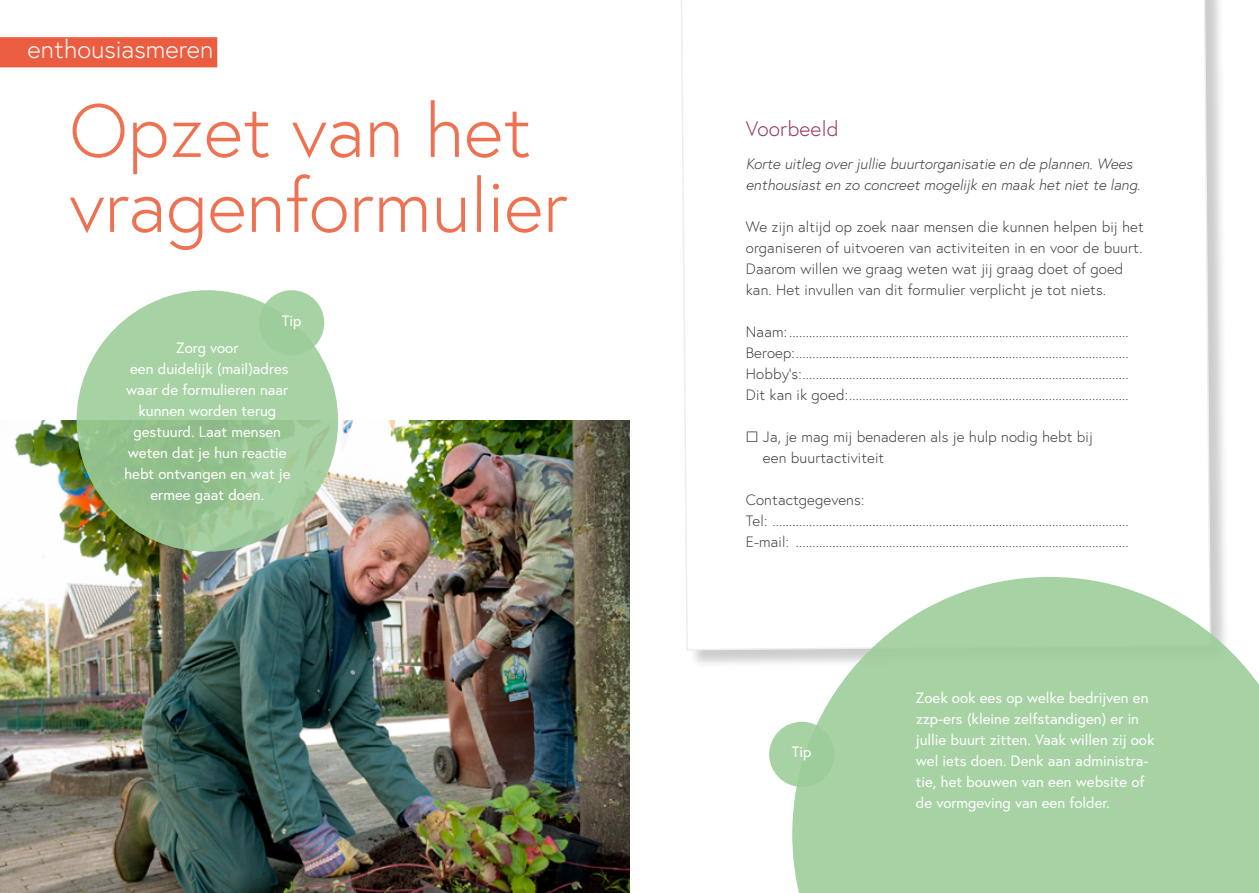
<style>
.page{position:relative;width:1259px;height:893px;background:#fff}
.page>*{position:absolute;margin:0;border:0;box-sizing:border-box;transform-origin:0 0}
.t1{font:300 75px/75px "Europa";color:#ee7151}
.t2{font:300 25.5px "Europa";color:#fff}
.t3{font:300 21px "Europa";letter-spacing:.01em;color:#92375b}
.t4{font:300 15px/21px "Europa";letter-spacing:.01em;color:#3c3c3b}
.t5{font:15px/21px "Europa";color:#fff;text-align:center}
.t6{font:italic 300 15px/21px "Europa";color:#3c3c3b}
</style>
<div class="page">
<div style="left:0;top:37px;width:217px;height:30px;background:#eb5d40"></div>
<div style="left:682px;top:0;width:547px;height:669px;background:#000;opacity:.2"></div>
<svg style="left:681px;top:0;width:530px;height:651px"></svg>
<img style="left:0;top:421px;width:629px;height:472px">
<svg style="left:77px;top:290px;width:261px;height:262px;background:#9ecb9b"></svg>
<svg style="left:792px;top:577px;width:467px;height:316px;background:#b1d7af"></svg>
<div style="left:769px;top:722px;width:65px;height:65px;background:#a6d2a4;border-radius:50%"></div>
<div style="left:259px;top:290px;width:65px;height:65px;background:#a3d0a1;border-radius:50%"></div>
<h2 class="t2" style="left:28px;top:33px;width:187px">enthousiasmeren</h2>
<h1 class="t1" style="left:69px;top:92px;width:500px">Opzet van het vragenformulier</h1>
<p class="t5" style="left:282px;top:310px;width:21px">Tip</p>
<p class="t5" style="left:124px;top:337px;width:168px">Zorg voor<br>een duidelijk (mail)adres waar de formulieren naar kunnen worden terug gestuurd. Laat mensen weten dat je hun reactie hebt ontvangen en wat je ermee gaat doen.</p>
<h3 class="t3" style="left:746px;top:115px;width:94px">Voorbeeld</h3>
<p class="t6" style="left:746px;top:153px;width:396px">Korte uitleg over jullie buurtorganisatie en de plannen. Wees enthousiast en zo concreet mogelijk en maak het niet te lang.</p>
<p class="t4" style="left:746px;top:216px;width:399px">We zijn altijd op zoek naar mensen die kunnen helpen bij het organiseren of uitvoeren van activiteiten in en voor de buurt.<br>Daarom willen we graag weten wat jij graag doet of goed kan. Het invullen van dit formulier verplicht je tot niets.</p>
<p class="t4" style="left:746px;top:321px;width:384px;text-align:justify">Naam: ......................................................................................................<br>Beroep:....................................................................................................<br>Hobby’s:..................................................................................................<br>Dit kan ik goed:....................................................................................</p>
<p class="t4" style="left:763px;top:426px;width:331px;text-indent:-17px">☐ Ja, je mag mij benaderen als je hulp nodig hebt bij een buurtactiviteit</p>
<p class="t4" style="left:746px;top:489px;width:384px">Contactgegevens:<br>Tel: ...........................................................................................................<br>E-mail: ....................................................................................................</p>
<p class="t5" style="left:792px;top:741px;width:21px">Tip</p>
<p class="t5" style="left:916px;top:687px;width:240px;text-align:left">Zoek ook ees op welke bedrijven en zzp-ers (kleine zelfstandigen) er in jullie buurt zitten. Vaak willen zij ook wel iets doen. Denk aan administra&shy;tie, het bouwen van een website of de vormgeving van een folder.</p>
</div>
